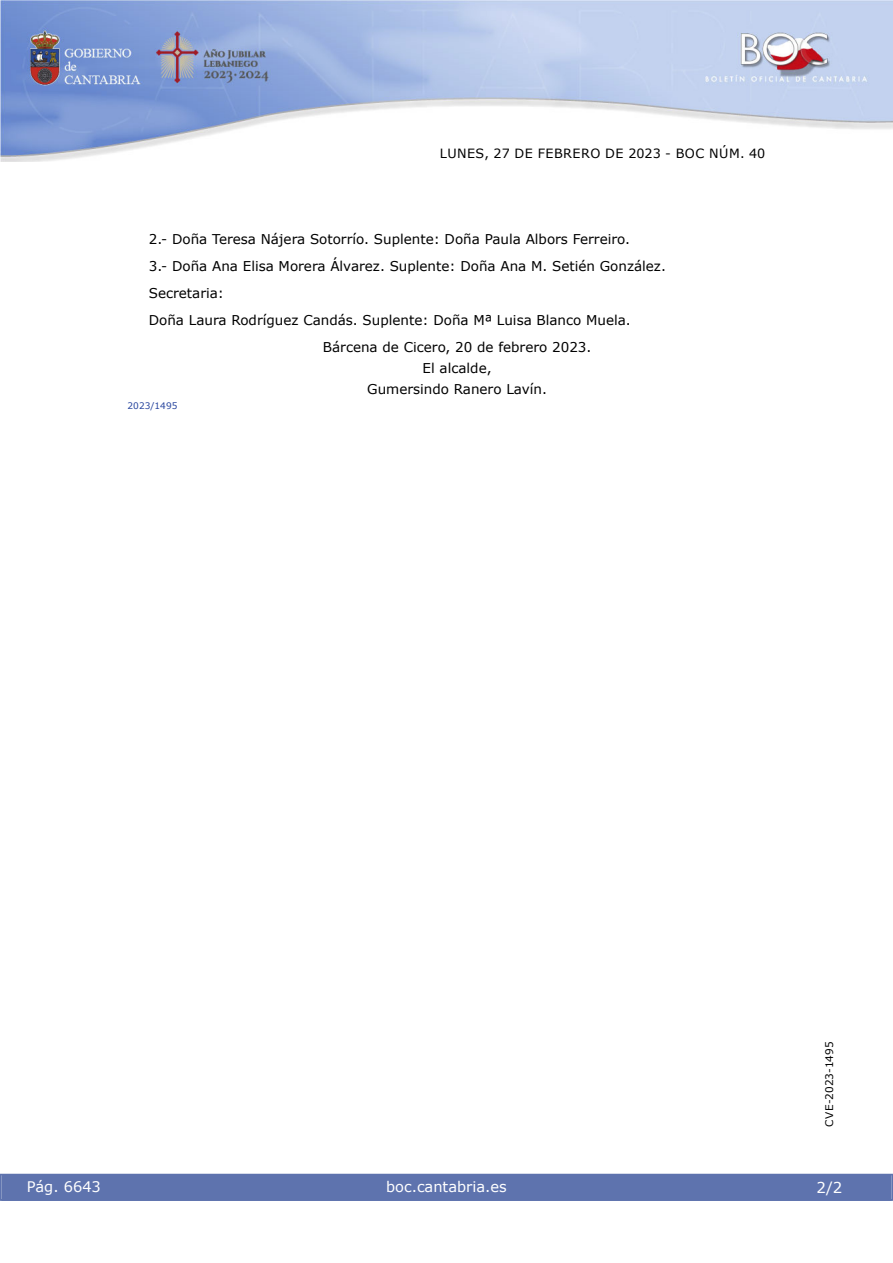
<style>
.page{position:relative;width:893px;height:1263px;background:#fff}
.page>*{position:absolute;margin:0;border:0;box-sizing:border-box;transform-origin:0 0}
.t1{font:15px "Verdana 2";color:#fff}
.t2{font:14.55px "Verdana 2";color:#fff}
.inicio_de_parrafo{font:13.5px "Verdana";color:#000}
.center{font:13.5px "Verdana";color:#000}
.center-2{font:13.5px "Verdana 2";color:#000}
.t3{font:12.75px "Verdana 2";letter-spacing:.035em;color:#000}
.t4{font:10.5px "Verdana 2";color:#000}
.numero_exp{font:9px "Verdana 2";color:#27459e}
</style>
<div class="page">
<img style="left:0;top:0;width:893px;height:161px">
<div style="left:1px;top:1174px;width:890px;height:27px;background:#5e73ae"></div>
<p class="t3" style="left:440px;top:144px;width:327px">LUNES, 27 DE FEBRERO DE 2023 - BOC NÚM. 40</p>
<p class="inicio_de_parrafo" style="left:149px;top:230px;width:483px">2.- Doña Teresa Nájera Sotorrío. Suplente: Doña Paula Albors Ferreiro.</p>
<p class="inicio_de_parrafo" style="left:149px;top:257px;width:519px">3.- Doña Ana Elisa Morera Álvarez. Suplente: Doña Ana M. Setién González.</p>
<p class="inicio_de_parrafo" style="left:149px;top:284px;width:77px">Secretaria:</p>
<p class="inicio_de_parrafo" style="left:149px;top:310px;width:483px">Doña Laura Rodríguez Candás. Suplente: Doña Mª Luisa Blanco Muela.</p>
<p class="center" style="left:323px;top:337px;width:270px">Bárcena de Cicero, 20 de febrero 2023.</p>
<p class="center-2" style="left:423px;top:358px;width:71px">El alcalde,</p>
<p class="center" style="left:367px;top:379px;width:181px">Gumersindo Ranero Lavín.</p>
<p class="numero_exp" style="left:128px;top:400px;width:51px">2023/1495</p>
<p class="t2" style="left:27px;top:1177px;width:76px">Pág. 6643</p>
<p class="t2" style="left:386px;top:1177px;width:122px">boc.cantabria.es</p>
<p class="t4" style="left:822px;top:1126px;width:87px;rotate:-90deg">CVE-2023-1495</p>
<p class="t1" style="left:816px;top:1177px;width:27px">2/2</p>
</div>
